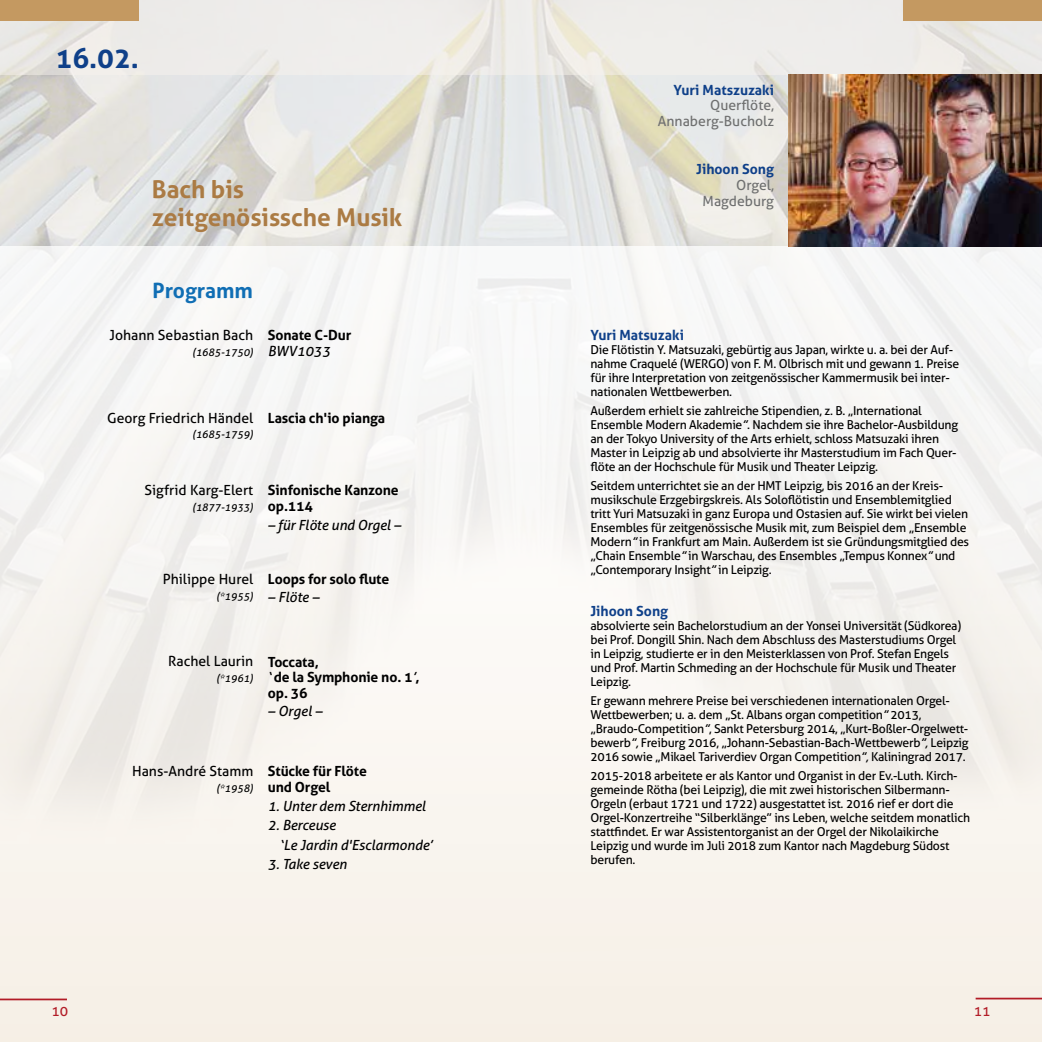
<style>
.page{position:relative;width:1042px;height:1042px;background:#fff}
.page>*{position:absolute;margin:0;border:0;box-sizing:border-box;transform-origin:0 0}
.t1{font:700 28px "Aller";color:#0f4089}
.t2{font:700 24.5px/28px "Aller";color:#ab7b44}
.t3{font:700 21px "Aller";color:#106eb4}
.t4{font:700 14px/15.8px "Aller";letter-spacing:-.01em;color:#000}
.t5{font:italic 14px/19.2px "Aller";letter-spacing:-.01em;color:#000}
.t6{font:14px "Aller";color:#000}
.t7{font:700 14px "Aller";color:#0f4089}
.t8{font:14px/15.8px "Aller";color:#6f7070;text-align:right}
.t9{font:14px "Aller";color:#b21c27}
.t10{font:12.25px/14px "Aller";letter-spacing:-.02em;color:#000}
.t11{font:italic 10.5px "Aller";color:#000}
.s1{font-weight:400;font-style:italic}
.s2{font-style:italic}
</style>
<div class="page">
<img style="left:0;top:74px;width:789px;height:173px">
<div style="left:521px;top:247px;width:521px;height:795px;background:#f7f4f0"></div>
<svg style="left:521px;top:0;width:521px;height:74px;fill:#eeecea"></svg>
<svg style="left:0;top:0;width:521px;height:74px;fill:#eeecea"></svg>
<div style="left:0;top:247px;width:521px;height:795px;background:#f7f4ef"></div>
<div style="left:0;top:0;width:139px;height:20px;background:#c49961"></div>
<div style="left:903px;top:0;width:139px;height:20px;background:#c49961"></div>
<img style="left:789px;top:74px;width:253px;height:173px">
<hr style="left:0;top:998px;width:67px;height:2px;background:#b21c27">
<hr style="left:975px;top:997px;width:67px;height:2px;background:#b21c27">
<h1 class="t1" style="left:56px;top:41px;width:85px">16.02.</h1>
<h2 class="t2" style="left:152px;top:175px;width:252px">Bach bis zeitgenösissche Musik</h2>
<h3 class="t3" style="left:152px;top:277px;width:102px">Programm</h3>
<p class="t6" style="left:109px;top:327px;width:145px">Johann Sebastian Bach</p>
<p class="t11" style="left:192px;top:346px;width:63px">(1685-1750)</p>
<p class="t4" style="left:268px;top:327px;width:85px">Sonate C-Dur</p>
<p class="t5" style="left:268px;top:341px;width:64px">BWV1033</p>
<p class="t6" style="left:107px;top:409px;width:148px">Georg Friedrich Händel</p>
<p class="t11" style="left:192px;top:428px;width:63px">(1685-1759)</p>
<p class="t4" style="left:268px;top:410px;width:119px">Lascia ch'io pianga</p>
<p class="t6" style="left:145px;top:482px;width:110px">Sigfrid Karg-Elert</p>
<p class="t11" style="left:192px;top:501px;width:63px">(1877-1933)</p>
<p class="t6" style="left:163px;top:570px;width:92px">Philippe Hurel</p>
<p class="t11" style="left:216px;top:589px;width:39px">(*1955)</p>
<p class="t4" style="left:268px;top:482px;width:132px">Sinfonische Kanzone op.114</p>
<p class="t5" style="left:268px;top:515px;width:134px">– für Flöte und Orgel –</p>
<p class="t4" style="left:268px;top:571px;width:123px">Loops for solo flute</p>
<p class="t5" style="left:268px;top:587px;width:53px">– Flöte –</p>
<p class="t6" style="left:168px;top:653px;width:87px">Rachel Laurin</p>
<p class="t11" style="left:216px;top:672px;width:39px">(*1961)</p>
<p class="t4" style="left:268px;top:654px;width:153px">Toccata,<br><span class="s1">‘</span> de la Symphonie no. 1<span class="s1">’</span>, op. 36</p>
<p class="t5" style="left:268px;top:702px;width:56px">– Orgel –</p>
<p class="t6" style="left:132px;top:762px;width:123px">Hans-André Stamm</p>
<p class="t11" style="left:216px;top:782px;width:39px">(*1958)</p>
<p class="t4" style="left:268px;top:763px;width:101px">Stücke für Flöte und Orgel</p>
<p class="t5" style="left:268px;top:796px;width:159px">1. Unter dem Sternhimmel</p>
<p class="t5" style="left:280px;top:815px;width:154px;text-indent:-12px">2. Berceuse<br>‘Le Jardin d'Esclarmonde’</p>
<p class="t5" style="left:268px;top:854px;width:80px">3. Take seven</p>
<p class="t9" style="left:51px;top:1002px;width:18px">10</p>
<p class="t7" style="left:673px;top:81px;width:102px">Yuri Matszuzaki</p>
<p class="t8" style="left:658px;top:98px;width:118px">Querflöte,<br>Annaberg-Bucholz</p>
<p class="t7" style="left:696px;top:161px;width:79px">Jihoon Song</p>
<p class="t8" style="left:702px;top:177px;width:73px">Orgel,<br>Magdeburg</p>
<p class="t7" style="left:590px;top:327px;width:95px">Yuri Matsuzaki</p>
<p class="t10" style="left:590px;top:343px;width:370px">Die Flötistin Y. Matsuzaki, gebürtig aus Japan, wirkte u. a. bei der Auf&shy;nahme Craquelé (WERGO) von F. M. Olbrisch mit und gewann 1. Preise für ihre Interpretation von zeitgenössischer Kammermusik bei inter&shy;nationalen Wettbewerben.</p>
<p class="t10" style="left:590px;top:404px;width:369px">Außerdem erhielt sie zahlreiche Stipendien, z. B. „International Ensemble Modern Akademie<span class="s2">”</span>. Nachdem sie ihre Bachelor-Ausbildung an der Tokyo University of the Arts erhielt, schloss Matsuzaki ihren Master in Leipzig ab und absolvierte ihr Masterstudium im Fach Quer&shy;flöte an der Hochschule für Musik und Theater Leipzig.</p>
<p class="t10" style="left:590px;top:479px;width:380px">Seitdem unterrichtet sie an der HMT Leipzig, bis 2016 an der Kreis&shy;musikschule Erzgebirgskreis. Als Soloflötistin und Ensemblemitglied tritt Yuri Matsuzaki in ganz Europa und Ostasien auf. Sie wirkt bei vielen Ensembles für zeitgenössische Musik mit, zum Beispiel dem „Ensemble Modern<span class="s2">”</span> in Frankfurt am Main. Außerdem ist sie Gründungsmitglied des „Chain Ensemble<span class="s2">”</span> in Warschau, des Ensembles „Tempus Konnex<span class="s2">”</span> und „Contemporary Insight<span class="s2">”</span> in Leipzig.</p>
<p class="t7" style="left:590px;top:603px;width:79px">Jihoon Song</p>
<p class="t10" style="left:590px;top:619px;width:372px">absolvierte sein Bachelorstudium an der Yonsei Universität (Südkorea) bei Prof. Dongill Shin. Nach dem Abschluss des Masterstudiums Orgel in Leipzig, studierte er in den Meisterklassen von Prof. Stefan Engels und Prof. Martin Schmeding an der Hochschule für Musik und Theater Leipzig.</p>
<p class="t10" style="left:590px;top:694px;width:380px">Er gewann mehrere Preise bei verschiedenen internationalen Orgel-Wettbewerben; u. a. dem „St. Albans organ competition<span class="s2">”</span> 2013, „Braudo-Competition<span class="s2">”</span>, Sankt Petersburg 2014, „Kurt-Boßler-Orgelwett&shy;bewerb<span class="s2">”,</span> Freiburg 2016, „Johann-Sebastian-Bach-Wettbewerb<span class="s2">”,</span> Leipzig 2016 sowie „Mikael Tariverdiev Organ Competition<span class="s2">”,</span> Kaliningrad 2017.</p>
<p class="t10" style="left:590px;top:769px;width:381px">2015-2018 arbeitete er als Kantor und Organist in der Ev.-Luth. Kirch&shy;gemeinde Rötha (bei Leipzig), die mit zwei historischen Silbermann-Orgeln (erbaut 1721 und 1722) ausgestattet ist. 2016 rief er dort die Orgel-Konzertreihe “Silberklänge” ins Leben, welche seitdem monatlich stattfindet. Er war Assistentorganist an der Orgel der Nikolaikirche Leipzig und wurde im Juli 2018 zum Kantor nach Magdeburg Südost berufen.</p>
<p class="t9" style="left:974px;top:1002px;width:18px">11</p>
</div>
